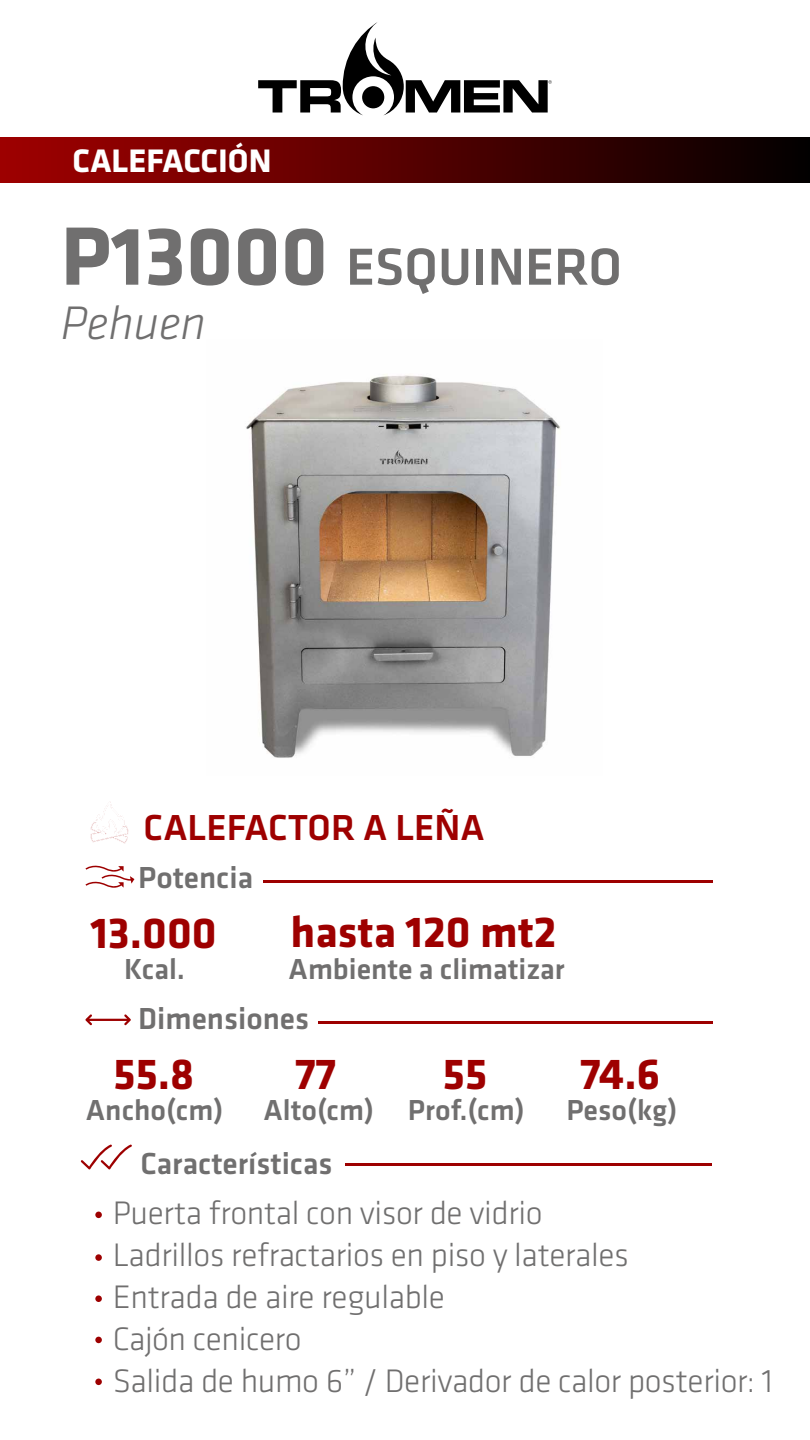
<style>
.page{position:relative;width:810px;height:1440px;background:#fff}
.page>*{position:absolute;margin:0;border:0;box-sizing:border-box;transform-origin:0 0}
.t1{font:500 54px "Klavika";color:#706f6f}
.t2{font:italic 300 48.75px "Klavika";color:#706f6f}
.t3{font:700 45px "Klavika";color:#9e0000}
.t4{font:500 37.5px "Klavika";color:#9e0000}
.t5{font:300 33.75px/42px "Klavika";letter-spacing:-.01em;color:#706f6f}
.t6{font:700 33.75px "Klavika";color:#fff}
.t7{font:500 31.5px "Klavika";color:#706f6f}
.t8{font:500 30px "Klavika";color:#706f6f}
.s1{font-weight:700;font-size:85.72px}
</style>
<div class="page">
<img style="left:246px;top:374px;width:314px;height:384px">
<svg style="left:258px;top:22px;width:294px;height:93px"></svg>
<div style="left:0;top:138px;width:810px;height:45px;background:linear-gradient(to right,#a30000,#050000)"></div>
<hr style="left:263px;top:880px;width:449px;height:2px;background:#9d0000">
<hr style="left:345px;top:1164px;width:366px;height:2px;background:#9d0000">
<hr style="left:318px;top:1021px;width:395px;height:2px;background:#9d0000">
<div style="left:95px;top:1212px;width:7px;height:6px;background:#9d0000;border-radius:50%"></div>
<div style="left:95px;top:1254px;width:7px;height:7px;background:#9d0000;border-radius:50%"></div>
<div style="left:95px;top:1295px;width:7px;height:7px;background:#9d0000;border-radius:50%"></div>
<div style="left:95px;top:1337px;width:7px;height:6px;background:#9d0000;border-radius:50%"></div>
<div style="left:95px;top:1379px;width:7px;height:6px;background:#9d0000;border-radius:50%"></div>
<svg style="left:85px;top:865px;width:49px;height:23px"></svg>
<hr style="left:86px;top:1019px;width:44px;height:2px;background:#9d0000">
<svg style="left:85px;top:1014px;width:7px;height:11px"></svg>
<svg style="left:124px;top:1014px;width:7px;height:11px"></svg>
<svg style="left:81px;top:1144px;width:51px;height:25px"></svg>
<svg style="left:90px;top:802px;width:39px;height:41px"></svg>
<p class="t6" style="left:72px;top:143px;width:201px">CALEFACCIÓN</p>
<h1 class="t1" style="left:61px;top:237px;width:563px"><span class="s1">P13000</span> ESQUINERO</h1>
<h2 class="t2" style="left:61px;top:297px;width:146px">Pehuen</h2>
<p class="t4" style="left:143px;top:807px;width:343px">CALEFACTOR A LEÑA</p>
<p class="t7" style="left:138px;top:860px;width:116px">Potencia</p>
<h3 class="t3" style="left:90px;top:908px;width:128px">13.000</h3>
<h3 class="t3" style="left:291px;top:908px;width:267px">hasta 120 mt2</h3>
<p class="t8" style="left:124px;top:953px;width:63px">Kcal.</p>
<p class="t8" style="left:289px;top:953px;width:278px">Ambiente a climatizar</p>
<p class="t7" style="left:138px;top:1002px;width:172px">Dimensiones</p>
<h3 class="t3" style="left:113px;top:1050px;width:83px">55.8</h3>
<h3 class="t3" style="left:295px;top:1049px;width:43px">77</h3>
<h3 class="t3" style="left:442px;top:1050px;width:46px">55</h3>
<p class="t8" style="left:86px;top:1094px;width:139px">Ancho(cm)</p>
<p class="t8" style="left:264px;top:1094px;width:263px">Alto(cm) Prof.(cm)</p>
<p class="t7" style="left:141px;top:1146px;width:194px">Características</p>
<h3 class="t3" style="left:580px;top:1050px;width:81px">74.6</h3>
<p class="t8" style="left:566px;top:1094px;width:113px">Peso(kg)</p>
<p class="t5" style="left:113px;top:1192px;width:662px">Puerta frontal con visor de vidrio<br>Ladrillos refractarios en piso y laterales<br>Entrada de aire regulable<br>Cajón cenicero<br>Salida de humo 6” / Derivador de calor posterior: 1</p>
</div>
